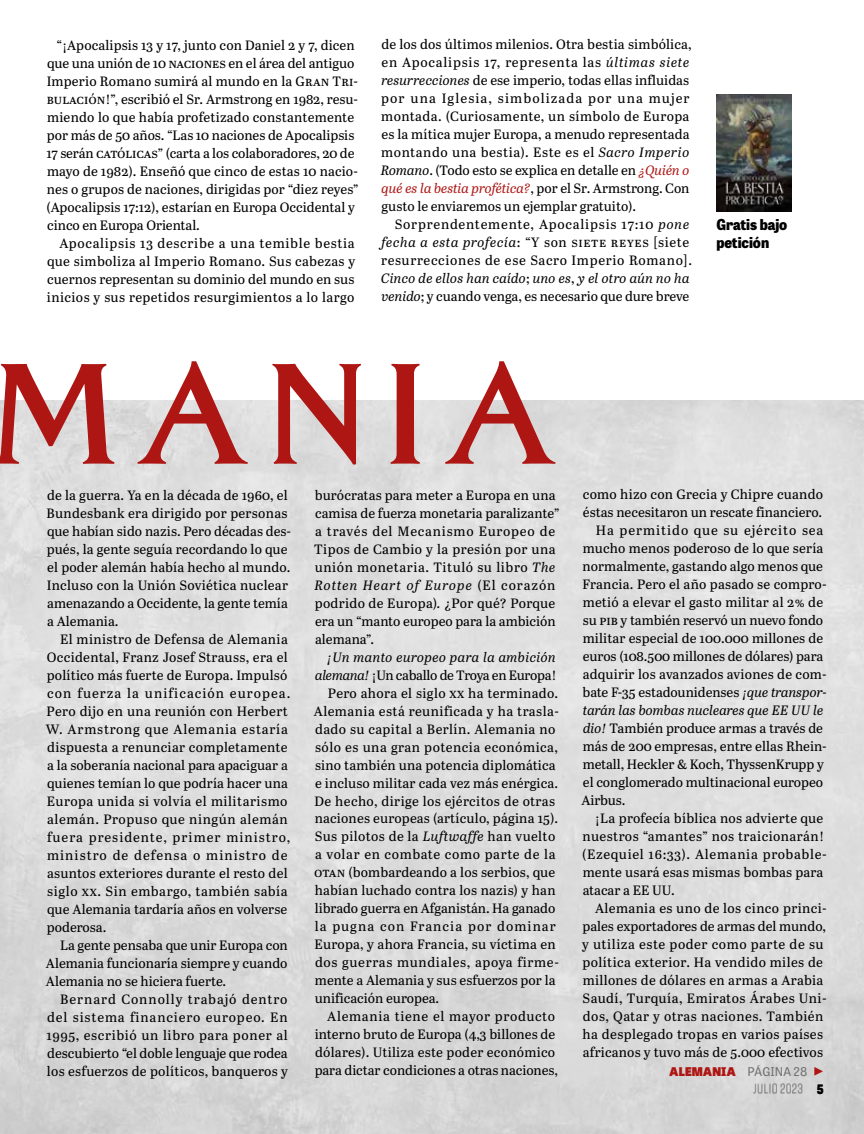
<style>
.page{position:relative;width:864px;height:1134px;background:#fff}
.page>*{position:absolute;margin:0;border:0;box-sizing:border-box;transform-origin:0 0}
.t1{font:700 142.5px "Grand Central";letter-spacing:.12em;color:#ae1613}
.t2{font:800 15px/18px "Tablet Gothic Narrow";color:#000}
.t3{font:13.5px/18px "Abril Text";letter-spacing:.01em;color:#000}
.t4{font:13.5px/18px "Abril Text";letter-spacing:.045em;color:#000}
.t5{font:italic 13.5px "Abril Text";color:#000}
.t6{font:italic 13.5px "Abril Text";letter-spacing:.025em;color:#000}
.t7{font:300 13.5px "Rift Soft";letter-spacing:.025em;color:#706f6f}
.t8{font:800 12px "Tablet Gothic";letter-spacing:.02em;color:#ae1613}
.s1{font-style:italic}
.s2{font-style:italic;color:#ae1613}
.s3{font-weight:400;color:#706f6f}
.s4{font-family:"Tablet Gothic Narrow";font-weight:800;font-size:12.9px;color:#000}
</style>
<div class="page">
<img style="left:716px;top:94px;width:75px;height:118px">
<p class="t3" style="left:46px;top:35px;width:314px;text-indent:10px">“¡Apocalipsis 13 y 17, junto con Daniel 2 y 7, dicen que una unión de 10 naciones en el área del antiguo Imperio Romano sumirá al mundo en la Gran Tri&shy;bulación!”, escribió el Sr. Armstrong en 1982, resu&shy;miendo lo que había profetizado constantemente por más de 50 años. “Las 10 naciones de Apocalipsis 17 serán católicas” (carta a los colaboradores, 20 de mayo de 1982). Enseñó que cinco de estas 10 nacio&shy;nes o grupos de naciones, dirigidas por “diez reyes” (Apocalipsis 17:12), estarían en Europa Occidental y cinco en Europa Oriental.</p>
<p class="t3" style="left:47px;top:233px;width:310px;text-align:justify;text-indent:13px">Apocalipsis 13 describe a una temible bestia que simboliza al Imperio Romano. Sus cabezas y cuernos representan su dominio del mundo en sus inicios y sus repetidos resurgimientos a lo largo</p>
<p class="t3" style="left:381px;top:35px;width:313px">de los dos últimos milenios. Otra bestia simbólica, en Apocalipsis 17, representa las <span class="s1">últimas siete resurrecciones</span> de ese imperio, todas ellas influidas por una Iglesia, simbolizada por una mujer montada. (Curiosamente, un símbolo de Europa es la mítica mujer Europa, a menudo representada montando una bestia). Este es el <span class="s1">Sacro Imperio Romano</span>. (Todo esto se explica en detalle en <span class="s2">¿Quién o qué es la bestia profética?</span>, por el Sr. Armstrong. Con gusto le enviaremos un ejemplar gratuito).</p>
<p class="t4" style="left:381px;top:215px;width:312px;text-indent:13px">Sorprendentemente, Apocalipsis 17:10 <span class="s1">pone fecha a esta profecía</span>: “Y son siete reyes [siete resurrecciones de ese Sacro Imperio Romano].<br><span class="s1">Cinco de ellos han caído</span>; <span class="s1">uno es</span>, <span class="s1">y el otro aún no ha venido</span>; y cuando venga, es necesario que dure breve</p>
<p class="t2" style="left:716px;top:215px;width:73px">Gratis bajo petición</p>
<h1 class="t1" style="left:-10px;top:327px;width:567px">MANIA</h1>
<p class="t3" style="left:47px;top:485px;width:246px">de la guerra. Ya en la década de 1960, el Bundesbank era dirigido por personas que habían sido nazis. Pero décadas des&shy;pués, la gente seguía recordando lo que el poder alemán había hecho al mundo.<br>Incluso con la Unión Soviética nuclear amenazando a Occidente, la gente temía a Alemania.</p>
<p class="t3" style="left:46px;top:629px;width:246px;text-indent:14px">El ministro de Defensa de Alemania Occidental, Franz Josef Strauss, era el político más fuerte de Europa. Impulsó con fuerza la unificación europea.<br>Pero dijo en una reunión con Herbert W. Armstrong que Alemania estaría dispuesta a renunciar completamente a la soberanía nacional para apaciguar a quienes temían lo que podría hacer una Europa unida si volvía el militarismo alemán. Propuso que ningún alemán fuera presidente, primer ministro, ministro de defensa o ministro de asuntos exteriores durante el resto del siglo xx. Sin embargo, también sabía que Alemania tardaría años en volverse poderosa.</p>
<p class="t3" style="left:46px;top:935px;width:243px;text-align:justify;text-indent:14px">La gente pensaba que unir Europa con Alemania funcionaría siempre y cuando Alemania no se hiciera fuerte.</p>
<p class="t3" style="left:46px;top:989px;width:243px;text-align:justify;text-indent:14px">Bernard Connolly trabajó dentro del sistema financiero europeo. En 1995, escribió un libro para poner al descubierto “el doble lenguaje que rodea los esfuerzos de políticos, banqueros y</p>
<p class="t3" style="left:314px;top:485px;width:247px">burócratas para meter a Europa en una camisa de fuerza monetaria paralizante” a través del Mecanismo Europeo de Tipos de Cambio y la presión por una unión monetaria. Tituló su libro <span class="s1">The Rotten Heart of Europe</span> (El corazón podrido de Europa)<span class="s1">.</span> ¿Por qué? Porque era un “manto europeo para la ambición alemana”.</p>
<p class="t6" style="left:327px;top:647px;width:230px">¡Un manto europeo para la ambición</p>
<p class="t3" style="left:315px;top:665px;width:243px"><span class="s1">alemana!</span> ¡Un caballo de Troya en Europa!</p>
<p class="t3" style="left:328px;top:683px;width:232px">Pero ahora el siglo xx ha terminado.</p>
<p class="t3" style="left:314px;top:701px;width:247px">Alemania está reunificada y ha trasla-</p>
<p class="t3" style="left:315px;top:719px;width:242px">dado su capital a Berlín. Alemania no</p>
<p class="t3" style="left:315px;top:737px;width:245px">sólo es una gran potencia económica,</p>
<p class="t3" style="left:315px;top:755px;width:242px">sino también una potencia diplomática</p>
<p class="t3" style="left:315px;top:773px;width:245px">e incluso militar cada vez más enérgica.</p>
<p class="t3" style="left:315px;top:791px;width:242px">De hecho, dirige los ejércitos de otras</p>
<p class="t3" style="left:315px;top:809px;width:245px">naciones europeas (artículo, página 15).</p>
<p class="t3" style="left:315px;top:827px;width:242px">Sus pilotos de la <span class="s1">Luftwaffe</span> han vuelto</p>
<p class="t3" style="left:315px;top:845px;width:242px">a volar en combate como parte de la</p>
<p class="t3" style="left:314px;top:863px;width:243px">otan (bombardeando a los serbios, que</p>
<p class="t3" style="left:315px;top:881px;width:242px">habían luchado contra los nazis) y han</p>
<p class="t3" style="left:315px;top:899px;width:242px">librado guerra en Afganistán. Ha ganado</p>
<p class="t3" style="left:315px;top:917px;width:243px">la pugna con Francia por dominar</p>
<p class="t3" style="left:315px;top:935px;width:243px">Europa, y ahora Francia, su víctima en</p>
<p class="t3" style="left:315px;top:953px;width:245px">dos guerras mundiales, apoya firme-</p>
<p class="t3" style="left:315px;top:971px;width:242px">mente a Alemania y sus esfuerzos por la</p>
<p class="t3" style="left:315px;top:989px;width:126px">unificación europea.</p>
<p class="t3" style="left:327px;top:1007px;width:230px">Alemania tiene el mayor producto</p>
<p class="t3" style="left:315px;top:1025px;width:242px">interno bruto de Europa (4,3 billones de</p>
<p class="t3" style="left:315px;top:1043px;width:242px">dólares). Utiliza este poder económico</p>
<p class="t3" style="left:315px;top:1061px;width:245px">para dictar condiciones a otras naciones,</p>
<p class="t3" style="left:583px;top:485px;width:242px">como hizo con Grecia y Chipre cuando</p>
<p class="t3" style="left:583px;top:503px;width:241px">éstas necesitaron un rescate financiero.</p>
<p class="t3" style="left:596px;top:521px;width:229px">Ha permitido que su ejército sea</p>
<p class="t3" style="left:583px;top:539px;width:242px">mucho menos poderoso de lo que sería</p>
<p class="t3" style="left:583px;top:557px;width:242px">normalmente, gastando algo menos que</p>
<p class="t3" style="left:582px;top:575px;width:246px">Francia. Pero el año pasado se compro-</p>
<p class="t3" style="left:583px;top:593px;width:242px">metió a elevar el gasto militar al 2% de</p>
<p class="t3" style="left:583px;top:611px;width:242px">su pib y también reservó un nuevo fondo</p>
<p class="t3" style="left:583px;top:629px;width:242px">militar especial de 100.000 millones de</p>
<p class="t3" style="left:583px;top:647px;width:242px">euros (108.500 millones de dólares) para</p>
<p class="t3" style="left:583px;top:665px;width:245px">adquirir los avanzados aviones de com-</p>
<p class="t3" style="left:583px;top:683px;width:246px">bate F-35 estadounidenses <span class="s1">¡que transpor-</span></p>
<p class="t5" style="left:583px;top:701px;width:242px">tarán las bombas nucleares que EE UU le</p>
<p class="t3" style="left:583px;top:719px;width:241px"><span class="s1">dio!</span> También produce armas a través de</p>
<p class="t3" style="left:583px;top:737px;width:246px">más de 200 empresas, entre ellas Rhein-</p>
<p class="t3" style="left:583px;top:755px;width:243px">metall, Heckler &amp; Koch, ThyssenKrupp y</p>
<p class="t3" style="left:583px;top:773px;width:242px">el conglomerado multinacional europeo</p>
<p class="t3" style="left:582px;top:791px;width:45px">Airbus.</p>
<p class="t3" style="left:595px;top:809px;width:230px">¡La profecía bíblica nos advierte que</p>
<p class="t3" style="left:583px;top:827px;width:243px">nuestros “amantes” nos traicionarán!</p>
<p class="t3" style="left:582px;top:845px;width:246px">(Ezequiel 16:33). Alemania probable-</p>
<p class="t3" style="left:583px;top:863px;width:242px">mente usará esas mismas bombas para</p>
<p class="t3" style="left:583px;top:881px;width:94px">atacar a EE UU.</p>
<p class="t3" style="left:595px;top:899px;width:233px">Alemania es uno de los cinco princi-</p>
<p class="t3" style="left:583px;top:917px;width:245px">pales exportadores de armas del mundo,</p>
<p class="t3" style="left:582px;top:935px;width:243px">y utiliza este poder como parte de su</p>
<p class="t3" style="left:583px;top:953px;width:242px">política exterior. Ha vendido miles de</p>
<p class="t3" style="left:583px;top:971px;width:242px">millones de dólares en armas a Arabia</p>
<p class="t3" style="left:583px;top:989px;width:246px">Saudí, Turquía, Emiratos Árabes Uni-</p>
<p class="t3" style="left:583px;top:1007px;width:242px">dos, Qatar y otras naciones. También</p>
<p class="t3" style="left:583px;top:1025px;width:242px">ha desplegado tropas en varios países</p>
<p class="t3" style="left:583px;top:1043px;width:242px">africanos y tuvo más de 5.000 efectivos</p>
<p class="t8" style="left:670px;top:1062px;width:156px">ALEMANIA <span class="s3">PÁGINA 28</span> ◆</p>
<p class="t7" style="left:753px;top:1079px;width:72px">JULIO 2023 <span class="s4">5</span></p>
</div>
